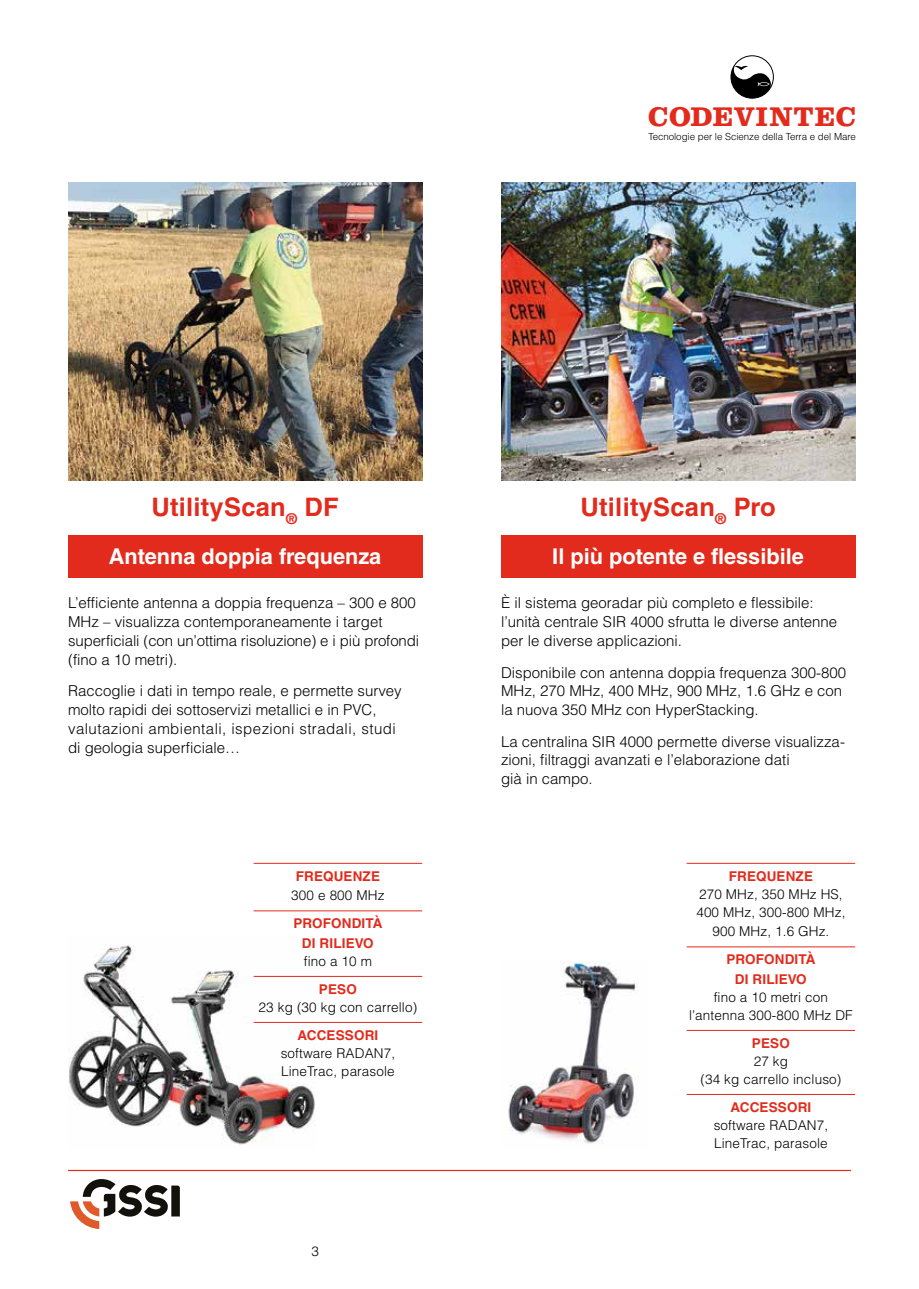
<style>
.page{position:relative;width:919px;height:1289px;background:#fff}
.page>*{position:absolute;margin:0;border:0;box-sizing:border-box;transform-origin:0 0}
.t1{font:700 28.05px "Clarendon LT Std";letter-spacing:.03em;color:#e22b1c}
.t2{font:700 25.5px "Helvetica LT Std";letter-spacing:.01em;color:#e22b1c}
.t3{font:700 21.75px "Helvetica LT Std";color:#fff}
.t4{font:300 15px/18.8px "Helvetica LT Std";color:#000}
.t5{font:300 13.5px/18px "Helvetica LT Std";letter-spacing:.01em;color:#000}
.t6{font:700 13.5px/19.5px "Helvetica LT Std";letter-spacing:.01em;color:#e22b1c;text-align:center}
.t7{font:300 9.75px "Helvetica LT Std";letter-spacing:-.005em;color:#000}
</style>
<div class="page">
<svg style="left:732px;top:56px;width:41px;height:42px"></svg>
<div style="left:730px;top:55px;width:43px;height:44px;border:1px solid #000;border-radius:50%"></div>
<div style="left:68px;top:534px;width:354px;height:43px;background:#e22b1c"></div>
<img style="left:68px;top:183px;width:354px;height:297px">
<div style="left:501px;top:534px;width:354px;height:43px;background:#e22b1c"></div>
<img style="left:501px;top:183px;width:354px;height:297px">
<img style="left:508px;top:961px;width:129px;height:183px">
<hr style="left:686px;top:863px;width:169px;height:1px;background:#e22b1c">
<hr style="left:686px;top:946px;width:169px;height:1px;background:#e22b1c">
<hr style="left:686px;top:1030px;width:169px;height:1px;background:#e22b1c">
<hr style="left:686px;top:1094px;width:169px;height:1px;background:#e22b1c">
<img style="left:69px;top:945px;width:246px;height:200px">
<hr style="left:253px;top:863px;width:169px;height:1px;background:#e22b1c">
<hr style="left:253px;top:910px;width:169px;height:1px;background:#e22b1c">
<hr style="left:253px;top:976px;width:169px;height:1px;background:#e22b1c">
<hr style="left:253px;top:1022px;width:169px;height:1px;background:#e22b1c">
<svg style="left:70px;top:1179px;width:110px;height:49px"></svg>
<hr style="left:68px;top:1169px;width:782px;height:1px;background:#e22b1c">
<h1 class="t1" style="left:648px;top:100px;width:209px">CODEVINTEC</h1>
<p class="t7" style="left:648px;top:130px;width:209px">Tecnologie per le Scienze della Terra e del Mare</p>
<h2 class="t2" style="left:151px;top:491px;width:189px">UtilityScan<sub>®</sub> DF</h2>
<h3 class="t3" style="left:109px;top:543px;width:274px">Antenna doppia frequenza</h3>
<p class="t4" style="left:68px;top:593px;width:352px">L’efficiente antenna a doppia frequenza – 300 e 800<br>MHz – visualizza contemporaneamente i target superficiali (con un’ottima risoluzione) e i più profondi (fino a 10 metri).</p>
<p class="t4" style="left:68px;top:681px;width:335px">Raccoglie i dati in tempo reale, e permette survey molto rapidi dei sottoservizi metallici e in PVC, valutazioni ambientali, ispezioni stradali, studi di geologia superficiale…</p>
<p class="t6" style="left:296px;top:866px;width:86px">FREQUENZE</p>
<p class="t5" style="left:291px;top:886px;width:95px">300 e 800 MHz</p>
<p class="t6" style="left:293px;top:913px;width:90px">PROFONDITÀ<br>DI RILIEVO</p>
<p class="t5" style="left:304px;top:951px;width:70px">fino a 10 m</p>
<p class="t6" style="left:319px;top:979px;width:39px">PESO</p>
<p class="t5" style="left:258px;top:997px;width:160px">23 kg (30 kg con carrello)</p>
<p class="t6" style="left:297px;top:1025px;width:82px">ACCESSORI</p>
<p class="t5" style="left:281px;top:1043px;width:116px">software RADAN7,<br>LineTrac, parasole</p>
<p class="t5" style="left:311px;top:1242px;width:9px">3</p>
<h2 class="t2" style="left:580px;top:491px;width:197px">UtilityScan<sub>®</sub> Pro</h2>
<h3 class="t3" style="left:552px;top:543px;width:253px">Il più potente e flessibile</h3>
<p class="t4" style="left:501px;top:593px;width:337px">È il sistema georadar più completo e flessibile: l’unità centrale SIR 4000 sfrutta le diverse antenne per le diverse applicazioni.</p>
<p class="t4" style="left:501px;top:662px;width:346px">Disponibile con antenna doppia frequenza 300-800<br>MHz, 270 MHz, 400 MHz, 900 MHz, 1.6 GHz e con la nuova 350 MHz con HyperStacking.</p>
<p class="t4" style="left:501px;top:731px;width:345px">La centralina SIR 4000 permette diverse visualizza&shy;zioni, filtraggi avanzati e l’elaborazione dati<br>già in campo.</p>
<p class="t6" style="left:728px;top:866px;width:86px">FREQUENZE</p>
<p class="t5" style="left:696px;top:884px;width:150px">270 MHz, 350 MHz HS,<br>400 MHz, 300-800 MHz,</p>
<p class="t5" style="left:712px;top:922px;width:118px">900 MHz, 1.6 GHz.</p>
<p class="t6" style="left:726px;top:949px;width:90px">PROFONDITÀ<br>DI RILIEVO</p>
<p class="t5" style="left:689px;top:987px;width:165px;text-align:center">fino a 10 metri con l’antenna 300-800 MHz DF</p>
<p class="t6" style="left:751px;top:1033px;width:39px">PESO</p>
<p class="t5" style="left:700px;top:1051px;width:142px;text-align:center">27 kg<br>(34 kg carrello incluso)</p>
<p class="t6" style="left:730px;top:1097px;width:82px">ACCESSORI</p>
<p class="t5" style="left:713px;top:1115px;width:116px">software RADAN7,<br>LineTrac, parasole</p>
</div>
